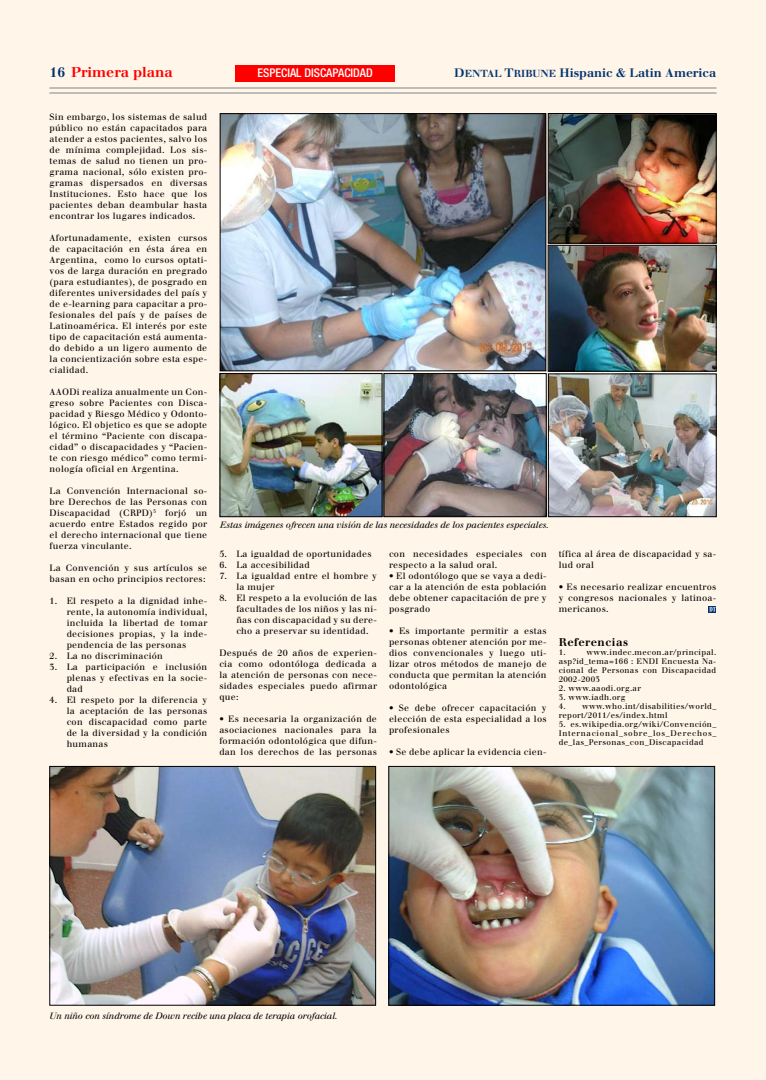
<style>
.page{position:relative;width:766px;height:1080px;background:#fff}
.page>*{position:absolute;margin:0;border:0;box-sizing:border-box;transform-origin:0 0}
.t1{font:700 14px "Walbaum";color:#f00}
.t2{font:700 12px "Walbaum";color:#003370}
.t3{font:500 condensed 12px "Helvetica Neue";color:#fff}
.t4{font:700 11px "Walbaum";letter-spacing:.04em;color:#000}
.t5{font:9px/11px "Walbaum";letter-spacing:.03em;color:#000;text-align:justify}
.t6{font:italic 9px "Walbaum";letter-spacing:-.01em;color:#000}
.t7{font:8px/9px "Walbaum";letter-spacing:.04em;color:#000;text-align:justify}
.s1{color:#003370}
.s2{font-size:10px}
</style>
<div class="page">
<div style="left:0;top:0;width:765px;height:1080px;background:#fff5e8"></div>
<hr style="left:50px;top:88px;width:666px;height:1px;background:#fff">
<hr style="left:50px;top:93px;width:666px;height:1px;background:#fff">
<div style="left:235px;top:65px;width:160px;height:16px;background:#f00"></div>
<svg style="left:708px;top:606px;width:8px;height:7px"></svg>
<svg style="left:709px;top:607px;width:6px;height:4px"></svg>
<img style="left:222px;top:116px;width:322px;height:253px">
<div style="left:220px;top:114px;width:326px;height:257px;border:1px solid #000"></div>
<img style="left:548px;top:247px;width:168px;height:125px">
<div style="left:548px;top:245px;width:168px;height:126px;border:1px solid #000"></div>
<img style="left:386px;top:375px;width:158px;height:140px">
<div style="left:384px;top:373px;width:162px;height:144px;border:1px solid #000"></div>
<img style="left:550px;top:115px;width:164px;height:126px">
<div style="left:548px;top:113px;width:168px;height:130px;border:1px solid #000"></div>
<img style="left:222px;top:375px;width:158px;height:140px">
<div style="left:220px;top:373px;width:162px;height:144px;border:1px solid #000"></div>
<img style="left:550px;top:376px;width:164px;height:139px">
<div style="left:548px;top:374px;width:168px;height:143px;border:1px solid #000"></div>
<img style="left:388px;top:768px;width:326px;height:238px">
<div style="left:388px;top:766px;width:326px;height:239px;border:1px solid #000"></div>
<img style="left:50px;top:768px;width:325px;height:238px">
<div style="left:50px;top:766px;width:325px;height:239px;border:1px solid #000"></div>
<h1 class="t1" style="left:50px;top:63px;width:125px"><span class="s1">16</span> Primera plana</h1>
<h2 class="t3" style="left:257px;top:66px;width:117px">ESPECIAL DISCAPACIDAD</h2>
<h2 class="t2" style="left:454px;top:65px;width:263px">D<span class="s2">ENTAL</span> T<span class="s2">RIBUNE</span> Hispanic &amp; Latin America</h2>
<p class="t5" style="left:50px;top:112px;width:159px">Sin embargo, los sistemas de salud público no están capacitados para atender a estos pacientes, salvo los de mínima complejidad. Los sis&shy;temas de salud no tienen un pro&shy;grama nacional, sólo existen pro&shy;gramas dispersados en diversas Instituciones. Esto hace que los pacientes deban deambular hasta encontrar los lugares indicados.</p>
<p class="t5" style="left:50px;top:233px;width:159px">Afortunadamente, existen cursos de capacitación en ésta área en Argentina, como lo cursos optati&shy;vos de larga duración en pregrado (para estudiantes), de posgrado en diferentes universidades del país y de e-learning para capacitar a pro&shy;fesionales del país y de países de Latinoamérica. El interés por este tipo de capacitación está aumenta&shy;do debido a un ligero aumento de la concientización sobre esta espe&shy;cialidad.</p>
<p class="t5" style="left:50px;top:387px;width:159px">AAODi realiza anualmente un Con&shy;greso sobre Pacientes con Disca&shy;pacidad y Riesgo Médico y Odonto&shy;lógico. El objetico es que se adopte el término “Paciente con discapa&shy;cidad” o discapacidades y “Pacien&shy;te con riesgo médico” como termi&shy;nología oficial en Argentina.</p>
<p class="t5" style="left:50px;top:486px;width:159px">La Convención Internacional so&shy;bre Derechos de las Personas con Discapacidad (CRPD)<sup>5</sup> forjó un acuerdo entre Estados regido por el derecho internacional que tiene fuerza vinculante.</p>
<p class="t5" style="left:50px;top:563px;width:159px">La Convención y sus artículos se basan en ocho principios rectores:</p>
<p class="t5" style="left:67px;top:596px;width:142px;text-indent:-17px">1. El respeto a la dignidad inhe&shy;rente, la autonomía individual, incluida la libertad de tomar decisiones propias, y la inde&shy;pendencia de las personas</p>
<p class="t5" style="left:50px;top:651px;width:115px">2. La no discriminación</p>
<p class="t5" style="left:67px;top:662px;width:142px;text-indent:-17px">3. La participación e inclusión plenas y efectivas en la socie&shy;dad</p>
<p class="t5" style="left:67px;top:695px;width:142px;text-indent:-17px">4. El respeto por la diferencia y la aceptación de las personas con discapacidad como parte de la diversidad y la condición humanas</p>
<p class="t6" style="left:220px;top:520px;width:330px">Estas imágenes ofrecen una visión de las necesidades de los pacientes especiales.</p>
<p class="t5" style="left:219px;top:549px;width:154px">5. La igualdad de oportunidades</p>
<p class="t5" style="left:219px;top:560px;width:92px">6. La accesibilidad</p>
<p class="t5" style="left:236px;top:571px;width:142px;text-indent:-17px">7. La igualdad entre el hombre y la mujer</p>
<p class="t5" style="left:236px;top:593px;width:142px;text-indent:-17px">8. El respeto a la evolución de las facultades de los niños y las ni&shy;ñas con discapacidad y su dere&shy;cho a preservar su identidad.</p>
<p class="t5" style="left:219px;top:648px;width:159px">Después de 20 años de experien&shy;cia como odontóloga dedicada a la atención de personas con nece&shy;sidades especiales puedo afirmar que:</p>
<p class="t5" style="left:219px;top:714px;width:159px">• Es necesaria la organización de asociaciones nacionales para la formación odontológica que difun&shy;dan los derechos de las personas</p>
<p class="t5" style="left:558px;top:549px;width:159px">tífica al área de discapacidad y sa&shy;lud oral</p>
<p class="t5" style="left:558px;top:582px;width:159px">• Es necesario realizar encuentros y congresos nacionales y latinoa&shy;mericanos.</p>
<p class="t4" style="left:558px;top:635px;width:71px">Referencias</p>
<p class="t7" style="left:558px;top:647px;width:8px">1.</p>
<p class="t5" style="left:389px;top:549px;width:159px">con necesidades especiales con respecto a la salud oral.</p>
<p class="t5" style="left:389px;top:571px;width:159px">• El odontólogo que se vaya a dedi&shy;car a la atención de esta población debe obtener capacitación de pre y posgrado</p>
<p class="t5" style="left:389px;top:626px;width:159px">• Es importante permitir a estas personas obtener atención por me&shy;dios convencionales y luego uti&shy;lizar otros métodos de manejo de conducta que permitan la atención odontológica</p>
<p class="t5" style="left:389px;top:703px;width:159px">• Se debe ofrecer capacitación y elección de esta especialidad a los profesionales</p>
<p class="t5" style="left:389px;top:747px;width:159px">• Se debe aplicar la evidencia cien-</p>
<p class="t7" style="left:558px;top:647px;width:159px;text-indent:28px">www.indec.mecon.ar/principal. asp?id_tema=166 : ENDI Encuesta Na&shy;cional de Personas con Discapacidad 2002-2003</p>
<p class="t7" style="left:558px;top:683px;width:84px">2. www.aaodi.org.ar</p>
<p class="t7" style="left:558px;top:692px;width:68px">3. www.iadh.org</p>
<p class="t7" style="left:558px;top:701px;width:159px">4. www.who.int/disabilities/world_ report/2011/es/index.html</p>
<p class="t7" style="left:558px;top:719px;width:159px">5. es.wikipedia.org/wiki/Convención_ Internacional_sobre_los_Derechos_ de_las_Personas_con_Discapacidad</p>
<p class="t6" style="left:50px;top:1010px;width:289px">Un niño con síndrome de Down recibe una placa de terapia orofacial.</p>
</div>
